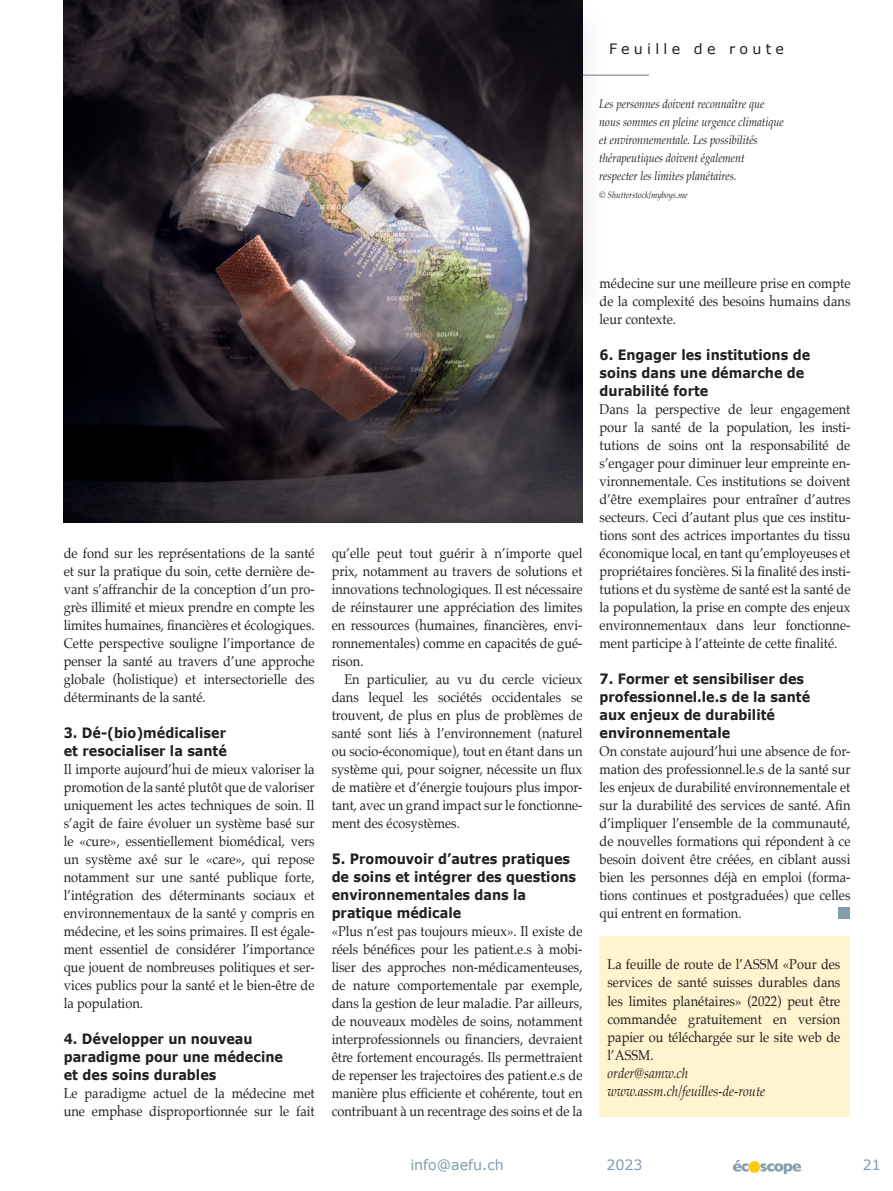
<style>
.page{position:relative;width:893px;height:1191px;background:#fff}
.page>*{position:absolute;margin:0;border:0;box-sizing:border-box;transform-origin:0 0}
.t1{font:14.25px/18px "Palatino";color:#231f20;text-align:justify;scale:.9 1}
.ZT{font:700 14.25px/18px "Verdana";color:#231f20;scale:.9 1}
.t2{font:italic 14.25px "Palatino";color:#231f20;scale:.9 1}
.t3{font:14.25px "Verdana";color:#839ca9}
.t4{font:14.25px "Verdana";letter-spacing:.3em;color:#231f20}
.t5{font:italic 12px/18px "Palatino";color:#231f20;scale:.9 1}
.t6{font:italic 9px "Palatino";color:#231f20;scale:.9 1}
</style>
<div class="page">
<img style="left:733px;top:1160px;width:67px;height:13px">
<hr style="left:63px;top:75px;width:586px;height:1px;background:#717d83">
<div style="left:599px;top:936px;width:251px;height:180px;background:#fef4ce"></div>
<div style="left:839px;top:907px;width:11px;height:11px;background:#839ca9"></div>
<img style="left:63px;top:0;width:520px;height:522px">
<p class="t4" style="left:609px;top:40px;width:176px">Feuille de route</p>
<p class="t5" style="left:599px;top:95px;width:206px">Les personnes doivent reconnaître que nous sommes en pleine urgence climatique et environnementale. Les possibilités</p>
<p class="t5" style="left:599px;top:149px;width:163px">thérapeutiques doivent également</p>
<p class="t5" style="left:599px;top:167px;width:154px">respecter les limites planétaires.</p>
<p class="t6" style="left:600px;top:188px;width:99px">© Shutterstock/myboys.me</p>
<p class="t1" style="left:64px;top:544px;width:280px">de fond sur les représentations de la santé et sur la pratique du soin, cette dernière de&shy;vant s’affranchir de la conception d’un pro&shy;grès illimité et mieux prendre en compte les limites humaines, financières et écologiques.<br>Cette perspective souligne l’importance de penser la santé au travers d’une approche globale (holistique) et intersectorielle des déterminants de la santé.</p>
<p class="ZT" style="left:64px;top:724px;width:182px">3. Dé-(bio)médicaliser</p>
<p class="ZT" style="left:64px;top:742px;width:183px">et resocialiser la santé</p>
<p class="t1" style="left:64px;top:760px;width:280px">Il importe aujourd’hui de mieux valoriser la promotion de la santé plutôt que de valoriser uniquement les actes techniques de soin. Il s’agit de faire évoluer un système basé sur le «cure», essentiellement biomédical, vers un système axé sur le «care», qui repose notamment sur une santé publique forte, l’intégration des déterminants sociaux et environnementaux de la santé y compris en médecine, et les soins primaires. Il est égale&shy;ment essentiel de considérer l’importance que jouent de nombreuses politiques et ser&shy;vices publics pour la santé et le bien-être de la population.</p>
<p class="ZT" style="left:64px;top:1030px;width:211px">4. Développer un nouveau</p>
<p class="ZT" style="left:64px;top:1048px;width:245px">paradigme pour une médecine</p>
<p class="ZT" style="left:64px;top:1066px;width:171px">et des soins durables</p>
<p class="t1" style="left:64px;top:1084px;width:280px">Le paradigme actuel de la médecine met une emphase disproportionnée sur le fait</p>
<p class="t1" style="left:332px;top:544px;width:280px">qu’elle peut tout guérir à n’importe quel prix, notamment au travers de solutions et innovations technologiques. Il est nécessaire de réinstaurer une appréciation des limites en ressources (humaines, financières, envi&shy;ronnementales) comme en capacités de gué&shy;rison.</p>
<p class="t1" style="left:332px;top:670px;width:280px;text-indent:13px">En particulier, au vu du cercle vicieux dans lequel les sociétés occidentales se trouvent, de plus en plus de problèmes de santé sont liés à l’environnement (naturel ou socio-économique), tout en étant dans un système qui, pour soigner, nécessite un flux de matière et d’énergie toujours plus impor&shy;tant, avec un grand impact sur le fonctionne&shy;ment des écosystèmes.</p>
<p class="ZT" style="left:332px;top:850px;width:273px">5. Promouvoir d’autres pratiques de soins et intégrer des questions environnementales dans la</p>
<p class="ZT" style="left:332px;top:904px;width:145px">pratique médicale</p>
<p class="t1" style="left:332px;top:922px;width:280px">«Plus n’est pas toujours mieux». Il existe de réels bénéfices pour les patient.e.s à mobi&shy;liser des approches non-médicamenteuses, de nature comportementale par exemple, dans la gestion de leur maladie. Par ailleurs, de nouveaux modèles de soins, notamment interprofessionnels ou financiers, devraient être fortement encouragés. Ils permettraient de repenser les trajectoires des patient.e.s de manière plus efficiente et cohérente, tout en contribuant à un recentrage des soins et de la</p>
<p class="t1" style="left:600px;top:274px;width:280px">médecine sur une meilleure prise en compte de la complexité des besoins humains dans leur contexte.</p>
<p class="ZT" style="left:600px;top:346px;width:236px">6. Engager les institutions de soins dans une démarche de</p>
<p class="ZT" style="left:600px;top:382px;width:122px">durabilité forte</p>
<p class="t1" style="left:600px;top:400px;width:280px">Dans la perspective de leur engagement pour la santé de la population, les insti&shy;tutions de soins ont la responsabilité de s’engager pour diminuer leur empreinte en&shy;vironnementale. Ces institutions se doivent d’être exemplaires pour entraîner d’autres secteurs. Ceci d’autant plus que ces institu&shy;tions sont des actrices importantes du tissu économique local, en tant qu’employeuses et propriétaires foncières. Si la finalité des insti&shy;tutions et du système de santé est la santé de la population, la prise en compte des enjeux environnementaux dans leur fonctionne&shy;ment participe à l’atteinte de cette finalité.</p>
<p class="ZT" style="left:600px;top:670px;width:229px">7. Former et sensibiliser des</p>
<p class="ZT" style="left:600px;top:688px;width:236px">professionnel.le.s de la santé</p>
<p class="ZT" style="left:600px;top:706px;width:196px">aux enjeux de durabilité</p>
<p class="ZT" style="left:600px;top:724px;width:147px">environnementale</p>
<p class="t1" style="left:600px;top:742px;width:280px">On constate aujourd’hui une absence de for&shy;mation des professionnel.le.s de la santé sur les enjeux de durabilité environnementale et sur la durabilité des services de santé. Afin d’impliquer l’ensemble de la communauté, de nouvelles formations qui répondent à ce besoin doivent être créées, en ciblant aussi bien les personnes déjà en emploi (forma&shy;tions continues et postgraduées) que celles qui entrent en formation.</p>
<p class="t1" style="left:608px;top:955px;width:260px">La feuille de route de l’ASSM «Pour des services de santé suisses durables dans les limites planétaires» (2022) peut être commandée gratuitement en version papier ou téléchargée sur le site web de l’ASSM.</p>
<p class="t2" style="left:608px;top:1061px;width:91px">order@samw.ch</p>
<p class="t2" style="left:608px;top:1079px;width:177px">www.assm.ch/feuilles-de-route</p>
<p class="t3" style="left:410px;top:1156px;width:95px">info@aefu.ch</p>
<p class="t3" style="left:606px;top:1156px;width:38px">2023</p>
<p class="t3" style="left:863px;top:1156px;width:20px">21</p>
</div>
